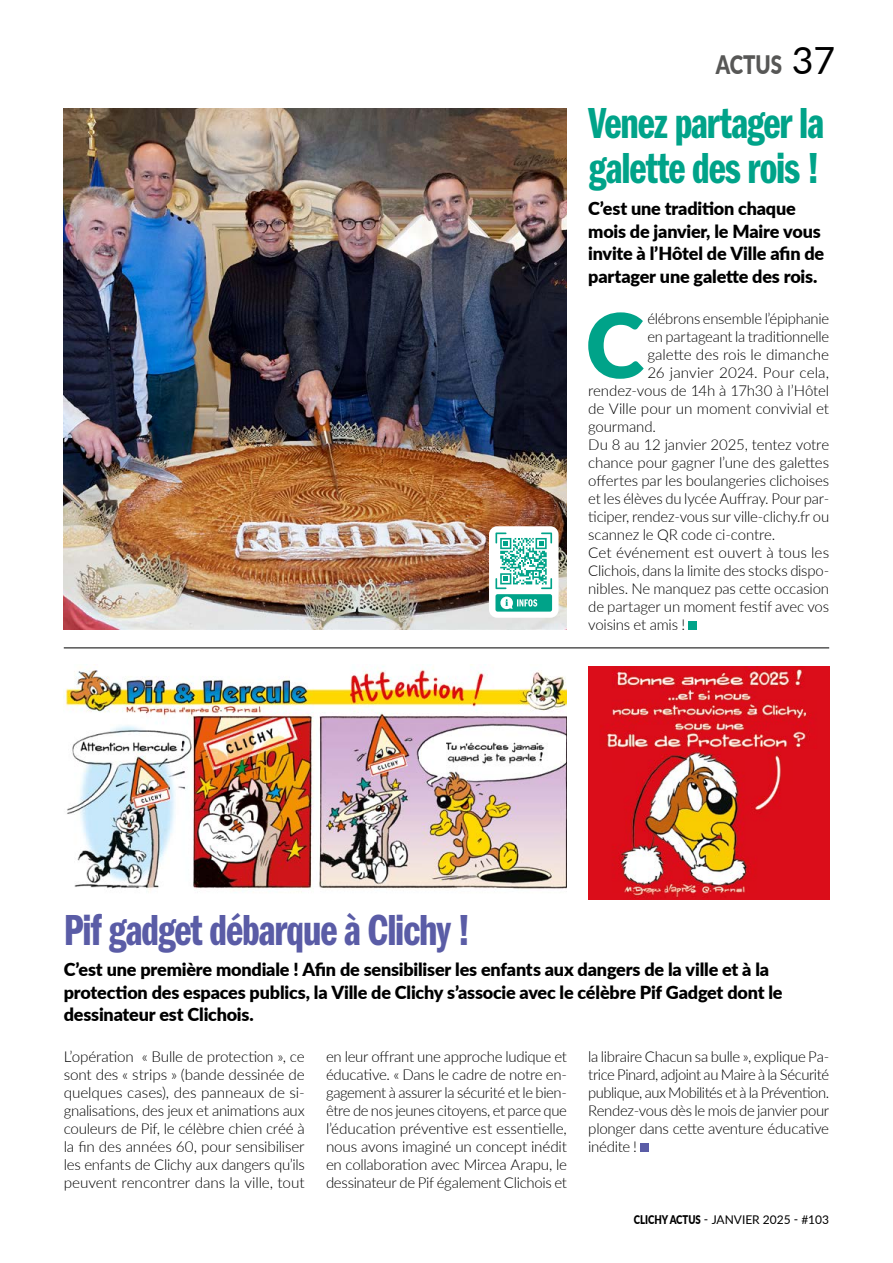
<style>
.page{position:relative;width:893px;height:1263px;background:#fff}
.page>*{position:absolute;margin:0;border:0;box-sizing:border-box;transform-origin:0 0}
.t1{font:900 89.1px "Lato";color:#00a389}
.t2{font:45px/45px "ITC Franklin Gothic Std Dm Cp";letter-spacing:-.025em;color:#00a389}
.t3{font:45px "ITC Franklin Gothic Std Dm Cp";letter-spacing:-.025em;color:#5a5ca6}
.t4{font:900 25.5px "Lato";color:#575756;scale:.8 1}
.t5{font:900 18px/22.5px "Lato";letter-spacing:-.01em;color:#000}
.t6{font:300 15px/18px "Lato";letter-spacing:-.01em;color:#000;text-align:justify}
.t7{font:12px "Lato";color:#000}
.s1{font-weight:400;font-size:37.5px;color:#000}
.s2{font-weight:900}
</style>
<div class="page">
<img style="left:64px;top:108px;width:503px;height:521px">
<div style="left:688px;top:622px;width:9px;height:8px;background:#00a389"></div>
<img style="left:64px;top:666px;width:503px;height:227px">
<img style="left:588px;top:666px;width:241px;height:233px">
<div style="left:640px;top:1144px;width:8px;height:8px;background:#5a5ca6"></div>
<hr style="left:64px;top:648px;width:765px;height:1px;background:#000">
<div style="left:489px;top:526px;width:70px;height:92px;background:#fff;border-radius:8px"></div>
<div style="left:495px;top:594px;width:57px;height:18px;background:#00a389;border-radius:2px"></div>
<svg style="left:500px;top:596px;width:37px;height:14px"></svg>
<svg style="left:495px;top:532px;width:57px;height:57px"></svg>
<h3 class="t4" style="left:716px;top:46px;width:151px">ACTUS <span class="s1">37</span></h3>
<h2 class="t2" style="left:588px;top:101px;width:237px">Venez partager la galette des rois !</h2>
<p class="t5" style="left:588px;top:196px;width:238px">C’est une tradition chaque mois de janvier, le Maire vous invite à l’Hôtel de Ville afin de partager une galette des rois.</p>
<h2 class="t3" style="left:64px;top:905px;width:408px">Pif gadget débarque à Clichy !</h2>
<h1 class="t1" style="left:586px;top:278px;width:60px">C</h1>
<p class="t6" style="left:647px;top:309px;width:183px">élébrons ensemble l’épiphanie</p>
<p class="t6" style="left:647px;top:327px;width:183px">en partageant la traditionnelle</p>
<p class="t6" style="left:647px;top:345px;width:183px">galette des rois le dimanche</p>
<p class="t6" style="left:647px;top:363px;width:183px">26 janvier 2024. Pour cela,</p>
<p class="t6" style="left:588px;top:381px;width:242px">rendez-vous de 14h à 17h30 à l’Hôtel</p>
<p class="t6" style="left:588px;top:399px;width:242px">de Ville pour un moment convivial et</p>
<p class="t6" style="left:588px;top:417px;width:69px">gourmand.</p>
<p class="t6" style="left:588px;top:435px;width:242px">Du 8 au 12 janvier 2025, tentez votre</p>
<p class="t6" style="left:588px;top:453px;width:242px">chance pour gagner l’une des galettes</p>
<p class="t6" style="left:588px;top:471px;width:242px">offertes par les boulangeries clichoises</p>
<p class="t6" style="left:588px;top:489px;width:242px">et les élèves du lycée Auffray. Pour par-</p>
<p class="t6" style="left:588px;top:507px;width:242px">ticiper, rendez-vous sur ville-clichy.fr ou</p>
<p class="t6" style="left:588px;top:525px;width:189px">scannez le QR code ci-contre.</p>
<p class="t6" style="left:588px;top:543px;width:242px">Cet événement est ouvert à tous les</p>
<p class="t6" style="left:588px;top:561px;width:242px">Clichois, dans la limite des stocks dispo-</p>
<p class="t6" style="left:588px;top:579px;width:242px">nibles. Ne manquez pas cette occasion</p>
<p class="t6" style="left:588px;top:597px;width:242px">de partager un moment festif avec vos</p>
<p class="t6" style="left:588px;top:615px;width:98px">voisins et amis !</p>
<p class="t5" style="left:64px;top:957px;width:720px">C’est une première mondiale ! Afin de sensibiliser les enfants aux dangers de la ville et à la protection des espaces publics, la Ville de Clichy s’associe avec le célèbre Pif Gadget dont le dessinateur est Clichois.</p>
<p class="t6" style="left:64px;top:1047px;width:242px">L’opération « Bulle de protection », ce sont des « strips » (bande dessinée de quelques cases), des panneaux de si&shy;gnalisations, des jeux et animations aux couleurs de Pif, le célèbre chien créé à la fin des années 60, pour sensibiliser les enfants de Clichy aux dangers qu’ils peuvent rencontrer dans la ville, tout</p>
<p class="t6" style="left:326px;top:1047px;width:242px">en leur offrant une approche ludique et éducative. « Dans le cadre de notre en&shy;gagement à assurer la sécurité et le bien&shy;être de nos jeunes citoyens, et parce que l’éducation préventive est essentielle, nous avons imaginé un concept inédit en collaboration avec Mircea Arapu, le dessinateur de Pif également Clichois et</p>
<p class="t6" style="left:588px;top:1047px;width:242px">la libraire Chacun sa bulle », explique Pa&shy;trice Pinard, adjoint au Maire à la Sécurité publique, aux Mobilités et à la Prévention.<br>Rendez-vous dès le mois de janvier pour plonger dans cette aventure éducative inédite !</p>
<p class="t7" style="left:634px;top:1211px;width:197px"><span class="s2">CLICHY ACTUS</span> - JANVIER 2025 - #103</p>
</div>
